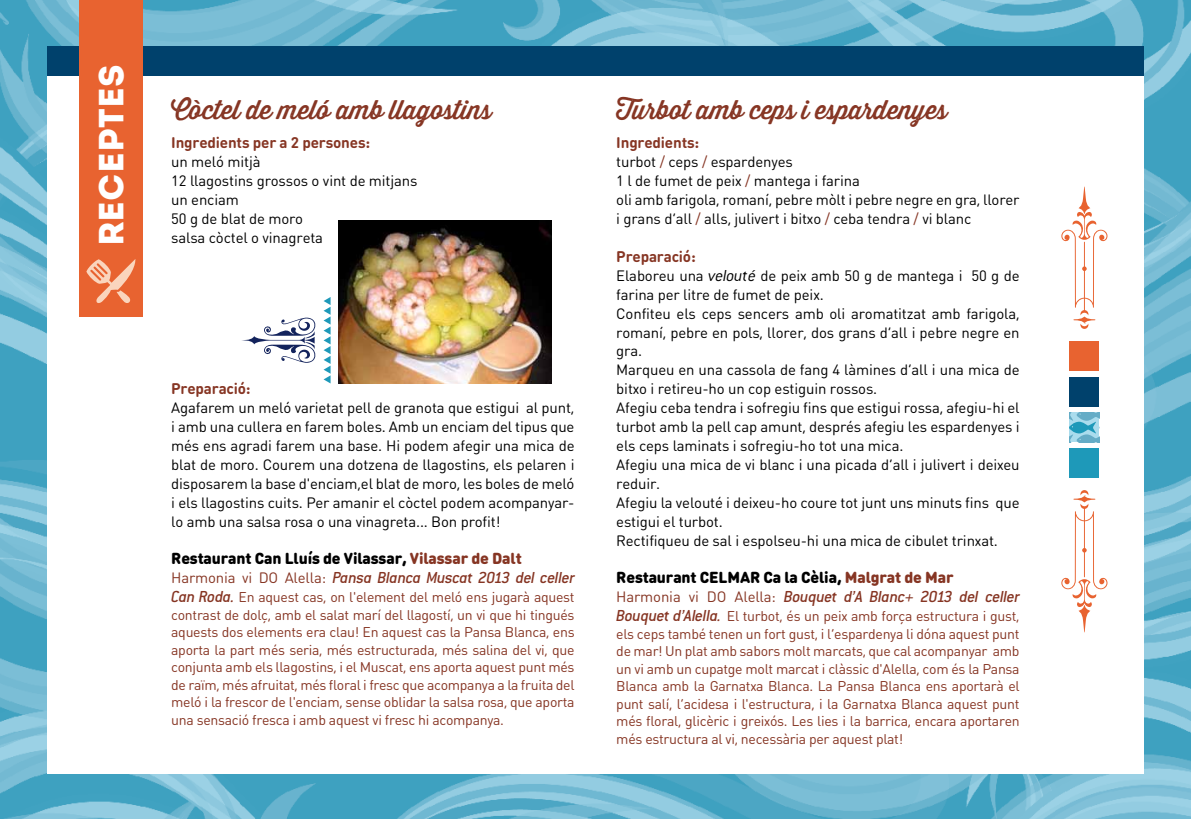
<style>
.page{position:relative;width:1191px;height:819px;background:#fff}
.page>*{position:absolute;margin:0;border:0;box-sizing:border-box;transform-origin:0 0}
.t1{font:35px "Intro";color:#fff}
.t2{font:26.25px "Thirsty Rough Reg";letter-spacing:-.01em;color:#863523}
.t3{font:italic 500 17.5px "Conduit ITC";letter-spacing:-.025em;color:#863523}
.t4{font:900 15.75px "DIN Round Pro";letter-spacing:-.01em;color:#000}
.t5{font:700 15.22px "DIN Round Pro";letter-spacing:-.01em;color:#863523}
.t6{font:14.88px/18.9px "DIN Round Pro";letter-spacing:-.01em;color:#000}
.t7{font:14px/17.5px "DIN Round Pro";letter-spacing:-.02em;color:#863523;text-align:justify}
.s1{color:#863523}
.s2{font-family:"DIN Round Pro";font-weight:400;font-style:normal;font-size:14.88px}
.s3{font-family:"Conduit ITC";font-weight:500;font-style:italic;font-size:17.5px}
.s4{font-family:"Conduit ITC";font-weight:300;font-style:italic;font-size:17.5px}
</style>
<div class="page">
<img style="left:0;top:0;width:1191px;height:819px">
<div style="left:47px;top:46px;width:1096px;height:727px;background:#fff"></div>
<div style="left:47px;top:46px;width:1096px;height:30px;background:#00416c"></div>
<div style="left:79px;top:0;width:63px;height:316px;background:#e86330"></div>
<svg style="left:86px;top:259px;width:50px;height:44px"></svg>
<svg style="left:1061px;top:186px;width:46px;height:143px"></svg>
<svg style="left:1061px;top:490px;width:46px;height:142px"></svg>
<div style="left:1069px;top:341px;width:30px;height:30px;background:#e86330"></div>
<svg style="left:1069px;top:412px;width:30px;height:30px"></svg>
<div style="left:1069px;top:377px;width:30px;height:29px;background:#00416c"></div>
<div style="left:1069px;top:448px;width:30px;height:29px;background:#1e99b9"></div>
<img style="left:339px;top:220px;width:213px;height:163px">
<svg style="left:242px;top:317px;width:74px;height:46px"></svg>
<svg style="left:323px;top:297px;width:7px;height:86px"></svg>
<h1 class="t1" style="left:90px;top:246px;width:183px;rotate:-90deg">RECEPTES</h1>
<h2 class="t2" style="left:171px;top:90px;width:322px">Còctel de meló amb llagostins</h2>
<p class="t5" style="left:171px;top:132px;width:200px">Ingredients per a 2 persones:</p>
<p class="t6" style="left:171px;top:152px;width:248px">un meló mitjà<br>12 llagostins grossos o vint de mitjans un enciam<br>50 g de blat de moro<br>salsa còctel o vinagreta</p>
<p class="t5" style="left:171px;top:378px;width:81px">Preparació:</p>
<p class="t6" style="left:171px;top:398px;width:405px;text-align:justify">Agafarem un meló varietat pell de granota que estigui al punt, i amb una cullera en farem boles. Amb un enciam del tipus que més ens agradi farem una base. Hi podem afegir una mica de blat de moro. Courem una dotzena de llagostins, els pelaren i disposarem la base d'enciam,el blat de moro, les boles de meló i els llagostins cuits. Per amanir el còctel podem acompanyar&shy;lo amb una salsa rosa o una vinagreta... Bon profit!</p>
<p class="t4" style="left:171px;top:546px;width:352px">Restaurant Can Lluís de Vilassar, <span class="s1">Vilassar de Dalt</span></p>
<p class="t3" style="left:171px;top:568px;width:405px"><span class="s2">Harmonia vi DO Alella:</span> Pansa Blanca Muscat 2013 del celler</p>
<p class="t7" style="left:171px;top:588px;width:405px"><span class="s3">Can Roda.</span> En aquest cas, on l'element del meló ens jugarà aquest contrast de dolç, amb el salat marí del llagostí, un vi que hi tingués aquests dos elements era clau! En aquest cas la Pansa Blanca, ens aporta la part més seria, més estructurada, més salina del vi, que conjunta amb els llagostins, i el Muscat, ens aporta aquest punt més de raïm, més afruitat, més floral i fresc que acompanya a la fruita del meló i la frescor de l'enciam, sense oblidar la salsa rosa, que aporta una sensació fresca i amb aquest vi fresc hi acompanya.</p>
<h2 class="t2" style="left:616px;top:90px;width:332px">Turbot amb ceps i espardenyes</h2>
<p class="t5" style="left:616px;top:132px;width:84px">Ingredients:</p>
<p class="t6" style="left:616px;top:152px;width:405px">turbot <span class="s1">/</span> ceps <span class="s1">/</span> espardenyes<br>1 l de fumet de peix <span class="s1">/</span> mantega i farina<br>oli amb farigola, romaní, pebre mòlt i pebre negre en gra, llorer i grans d’all <span class="s1">/</span> alls, julivert i bitxo <span class="s1">/</span> ceba tendra <span class="s1">/</span> vi blanc</p>
<p class="t5" style="left:616px;top:246px;width:81px">Preparació:</p>
<p class="t6" style="left:616px;top:265px;width:405px">Elaboreu una <span class="s4">velouté</span> de peix amb 50 g de mantega i 50 g de farina per litre de fumet de peix.<br>Confiteu els ceps sencers amb oli aromatitzat amb farigola, romaní, pebre en pols, llorer, dos grans d’all i pebre negre en gra.<br>Marqueu en una cassola de fang 4 làmines d’all i una mica de bitxo i retireu-ho un cop estiguin rossos.<br>Afegiu ceba tendra i sofregiu fins que estigui rossa, afegiu-hi el turbot amb la pell cap amunt, després afegiu les espardenyes i els ceps laminats i sofregiu-ho tot una mica.<br>Afegiu una mica de vi blanc i una picada d’all i julivert i deixeu reduir.<br>Afegiu la velouté i deixeu-ho coure tot junt uns minuts fins que estigui el turbot.<br>Rectifiqueu de sal i espolseu-hi una mica de cibulet trinxat.</p>
<p class="t4" style="left:616px;top:565px;width:339px">Restaurant CELMAR Ca la Cèlia, <span class="s1">Malgrat de Mar</span></p>
<p class="t3" style="left:616px;top:587px;width:405px"><span class="s2">Harmonia vi DO Alella:</span> Bouquet d’A Blanc+ 2013 del celler</p>
<p class="t7" style="left:616px;top:607px;width:405px"><span class="s3">Bouquet d’Alella.</span> El turbot, és un peix amb força estructura i gust, els ceps també tenen un fort gust, i l’espardenya li dóna aquest punt de mar! Un plat amb sabors molt marcats, que cal acompanyar amb un vi amb un cupatge molt marcat i clàssic d'Alella, com és la Pansa Blanca amb la Garnatxa Blanca. La Pansa Blanca ens aportarà el punt salí, l’acidesa i l'estructura, i la Garnatxa Blanca aquest punt més floral, glicèric i greixós. Les lies i la barrica, encara aportaren més estructura al vi, necessària per aquest plat!</p>
</div>
